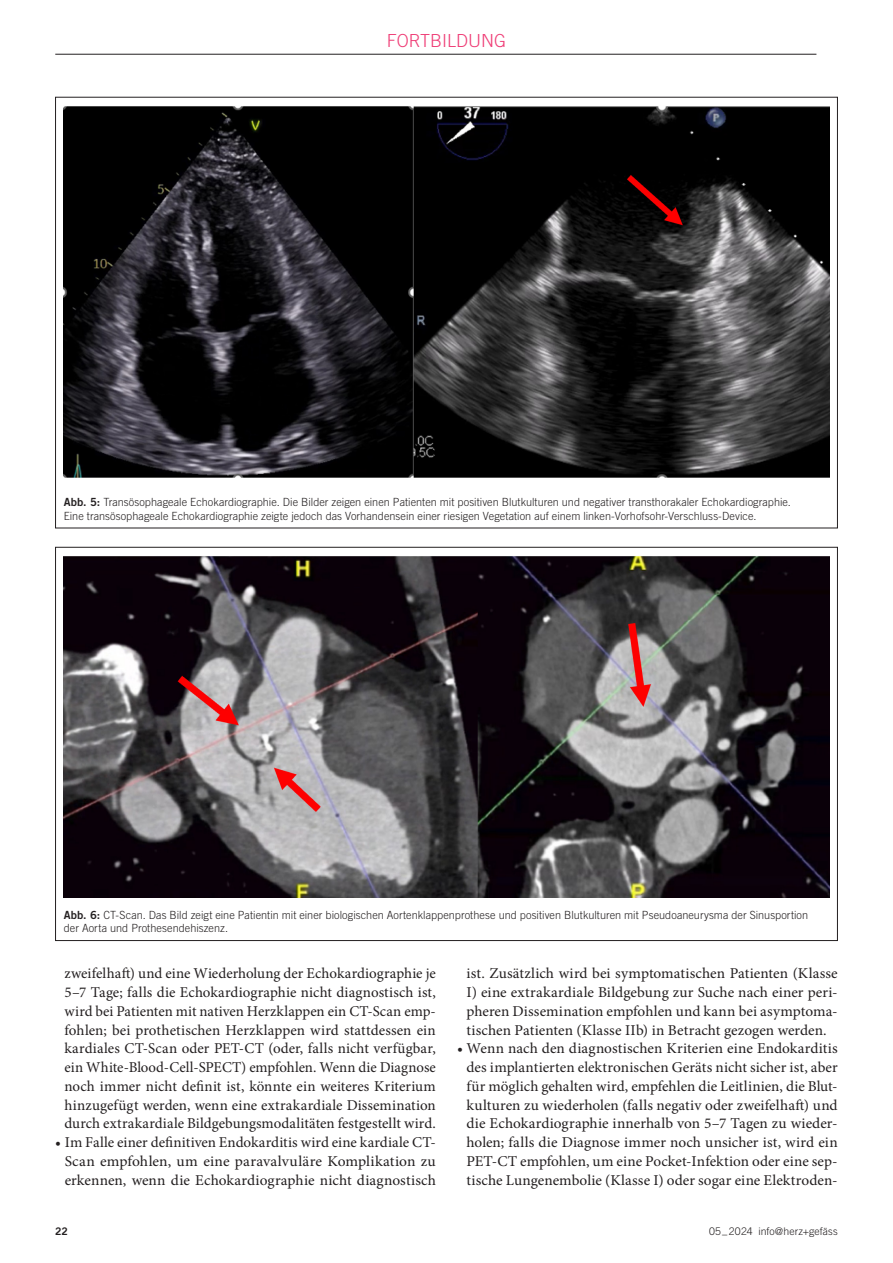
<style>
.page{position:relative;width:893px;height:1263px;background:#fff}
.page>*{position:absolute;margin:0;border:0;box-sizing:border-box;transform-origin:0 0}
.t1{font:300 18px "Trade Gothic LT Std";color:#ef3e77}
._06_Lauftext{font:15px/18.8px "Minion Pro";letter-spacing:.005em;color:#231f20;text-align:justify}
._05_Bildlegende{font:300 11.25px/13.5px "Trade Gothic LT Std";letter-spacing:.005em;color:#231f20}
.t2{font:300 10.5px "Trade Gothic LT Std";letter-spacing:.005em;color:#231f20}
.t3{font:10.5px "Trade Gothic LT Std Bd 2";color:#231f20}
.s1{font-family:"Trade Gothic LT Std Bd 2";font-weight:400}
</style>
<div class="page">
<hr style="left:55px;top:54px;width:761px;height:1px;background:#231f20">
<img style="left:64px;top:106px;width:765px;height:371px">
<img style="left:64px;top:556px;width:765px;height:341px">
<p class="t1" style="left:387px;top:30px;width:121px">FORTBILDUNG</p>
<p class="_05_Bildlegende" style="left:64px;top:495px;width:729px"><span class="s1">Abb. 5:</span> Transösophageale Echokardiographie. Die Bilder zeigen einen Patienten mit positiven Blutkulturen und negativer transthorakaler Echokardiographie.<br>Eine transösophageale Echokardiographie zeigte jedoch das Vorhandensein einer riesigen Vegetation auf einem linken-Vorhofsohr-Verschluss-Device.</p>
<p class="_05_Bildlegende" style="left:64px;top:908px;width:746px"><span class="s1">Abb. 6:</span> CT-Scan. Das Bild zeigt eine Patientin mit einer biologischen Aortenklappenprothese und positiven Blutkulturen mit Pseudoaneurysma der Sinusportion der Aorta und Prothesendehiszenz.</p>
<p class="_06_Lauftext" style="left:65px;top:964px;width:373px">zweifelhaft) und eine Wiederholung der Echokardiographie je 5–7 Tage; falls die Echokardiographie nicht diagnostisch ist, wird bei Patienten mit nativen Herzklappen ein CT-Scan emp&shy;fohlen; bei prothetischen Herzklappen wird stattdessen ein kardiales CT-Scan oder PET-CT (oder, falls nicht verfügbar, ein White-Blood-Cell-SPECT) empfohlen. Wenn die Diagnose noch immer nicht definit ist, könnte ein weiteres Kriterium hinzugefügt werden, wenn eine extrakardiale Dissemination durch extrakardiale Bildgebungsmodalitäten festgestellt wird.</p>
<p class="_06_Lauftext" style="left:65px;top:1133px;width:373px;text-indent:-9px">• Im Falle einer definitiven Endokarditis wird eine kardiale CT-Scan empfohlen, um eine paravalvuläre Komplikation zu erkennen, wenn die Echokardiographie nicht diagnostisch</p>
<p class="_06_Lauftext" style="left:467px;top:964px;width:373px">ist. Zusätzlich wird bei symptomatischen Patienten (Klasse I) eine extrakardiale Bildgebung zur Suche nach einer peri&shy;pheren Dissemination empfohlen und kann bei asymptoma&shy;tischen Patienten (Klasse IIb) in Betracht gezogen werden.</p>
<p class="_06_Lauftext" style="left:467px;top:1039px;width:373px;text-indent:-9px">• Wenn nach den diagnostischen Kriterien eine Endokarditis des implantierten elektronischen Geräts nicht sicher ist, aber für möglich gehalten wird, empfehlen die Leitlinien, die Blut&shy;kulturen zu wiederholen (falls negativ oder zweifelhaft) und die Echokardiographie innerhalb von 5–7 Tagen zu wieder&shy;holen; falls die Diagnose immer noch unsicher ist, wird ein PET-CT empfohlen, um eine Pocket-Infektion oder eine sep&shy;tische Lungenembolie (Klasse I) oder sogar eine Elektroden-</p>
<p class="t3" style="left:55px;top:1225px;width:14px">22</p>
<p class="t2" style="left:758px;top:1225px;width:81px">info@herz+gefäss</p>
<p class="t2" style="left:709px;top:1225px;width:45px">05_2024</p>
</div>
